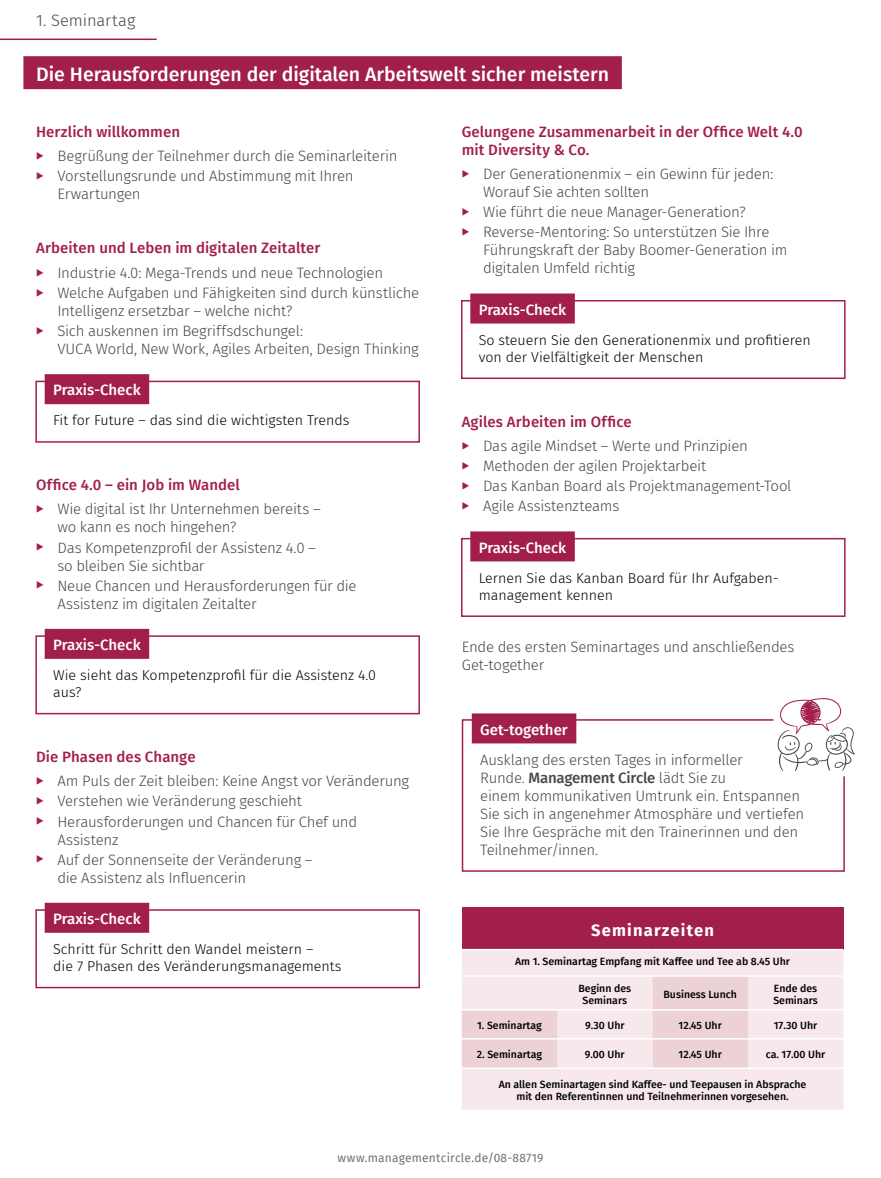
<style>
.page{position:relative;width:881px;height:1178px;background:#fff}
.page>*{position:absolute;margin:0;border:0;box-sizing:border-box;transform-origin:0 0}
.t1{font:500 19.5px "Fira Sans";color:#fff}
.t2{font:700 16.5px "Fira Sans";letter-spacing:.075em;color:#fff}
.t3{font:300 16.5px "Fira Sans";letter-spacing:-.005em;color:#484847}
.t4{font:300 15px/18px "Fira Sans";letter-spacing:-.02em;color:#484847}
.t5{font:500 15px/18px "Fira Sans";letter-spacing:.005em;color:#a21f4c}
.t6{font:500 15px "Fira Sans";color:#fff}
.t7{font:300 14.25px/17.1px "Fira Sans";color:#000}
.t8{font:12px "Fira Sans";letter-spacing:.015em;color:#737373}
.t9{font:500 10.5px/12px "Fira Sans";color:#000;text-align:center}
.s1{font-weight:500}
</style>
<div class="page">
<div style="left:471px;top:713px;width:105px;height:30px;background:#a21f4c"></div>
<div style="left:461px;top:719px;width:383px;height:153px;border:2px solid #a21f4c"></div>
<div style="left:461px;top:300px;width:384px;height:79px;border:2px solid #a21f4c"></div>
<div style="left:470px;top:293px;width:104px;height:30px;background:#a21f4c"></div>
<div style="left:461px;top:538px;width:384px;height:79px;border:2px solid #a21f4c"></div>
<div style="left:470px;top:531px;width:104px;height:30px;background:#a21f4c"></div>
<div style="left:35px;top:381px;width:385px;height:62px;border:2px solid #a21f4c"></div>
<div style="left:45px;top:374px;width:104px;height:30px;background:#a21f4c"></div>
<div style="left:35px;top:635px;width:385px;height:79px;border:2px solid #a21f4c"></div>
<div style="left:45px;top:629px;width:104px;height:30px;background:#a21f4c"></div>
<div style="left:35px;top:909px;width:385px;height:79px;border:2px solid #a21f4c"></div>
<div style="left:45px;top:903px;width:104px;height:30px;background:#a21f4c"></div>
<div style="left:23px;top:56px;width:598px;height:33px;background:#a21f4c"></div>
<div style="left:461px;top:907px;width:382px;height:42px;background:#a21f4c"></div>
<div style="left:462px;top:950px;width:381px;height:159px;background:#f6e8eb"></div>
<svg style="left:461px;top:977px;width:286px;height:90px;background:#f0dce0"></svg>
<hr style="left:461px;top:975px;width:96px;height:2px;background:#fff">
<hr style="left:557px;top:975px;width:95px;height:2px;background:#fff">
<hr style="left:652px;top:975px;width:95px;height:2px;background:#fff">
<hr style="left:747px;top:975px;width:96px;height:2px;background:#fff">
<hr style="left:461px;top:1009px;width:96px;height:1px;background:#fff">
<hr style="left:557px;top:1009px;width:95px;height:1px;background:#fff">
<hr style="left:652px;top:1009px;width:95px;height:1px;background:#fff">
<hr style="left:747px;top:1009px;width:96px;height:1px;background:#fff">
<hr style="left:461px;top:1038px;width:96px;height:1px;background:#fff">
<hr style="left:557px;top:1038px;width:95px;height:1px;background:#fff">
<hr style="left:652px;top:1038px;width:95px;height:1px;background:#fff">
<hr style="left:747px;top:1038px;width:96px;height:1px;background:#fff">
<hr style="left:461px;top:1067px;width:96px;height:2px;background:#fff">
<hr style="left:557px;top:1067px;width:95px;height:2px;background:#fff">
<hr style="left:652px;top:1067px;width:95px;height:2px;background:#fff">
<hr style="left:747px;top:1067px;width:96px;height:2px;background:#fff">
<hr style="left:0;top:39px;width:157px;height:1px;background:#a21f4c">
<div style="left:772px;top:692px;width:45px;height:44px;background:#fff;border-radius:50%"></div>
<div style="left:811px;top:735px;width:45px;height:43px;background:#fff;border-radius:50%"></div>
<svg style="left:777px;top:698px;width:77px;height:73px"></svg>
<p class="t3" style="left:36px;top:8px;width:101px">1. Seminartag</p>
<h1 class="t1" style="left:36px;top:58px;width:574px">Die Herausforderungen der digitalen Arbeitswelt sicher meistern</h1>
<p class="t5" style="left:36px;top:122px;width:145px">Herzlich willkommen</p>
<p class="t4" style="left:57px;top:146px;width:341px;line-height:20.1px">Begrüßung der Teilnehmer durch die Seminarleiterin<br>Vorstellungsrunde und Abstimmung mit Ihren</p>
<p class="t4" style="left:57px;top:185px;width:85px">Erwartungen</p>
<p class="t5" style="left:36px;top:238px;width:285px">Arbeiten und Leben im digitalen Zeitalter</p>
<p class="t4" style="left:57px;top:262px;width:363px;line-height:20.1px">Industrie 4.0: Mega-Trends und neue Technologien<br>Welche Aufgaben und Fähigkeiten sind durch künstliche</p>
<p class="t4" style="left:57px;top:301px;width:247px;line-height:20.1px">Intelligenz ersetzbar – welche nicht?<br>Sich auskennen im Begriffsdschungel:</p>
<p class="t4" style="left:57px;top:340px;width:362px">VUCA World, New Work, Agiles Arbeiten, Design Thinking</p>
<p class="t6" style="left:53px;top:378px;width:89px">Praxis-Check</p>
<p class="t7" style="left:53px;top:412px;width:297px">Fit for Future – das sind die wichtigsten Trends</p>
<p class="t5" style="left:36px;top:475px;width:205px">Office 4.0 – ein Job im Wandel</p>
<p class="t4" style="left:57px;top:500px;width:265px">Wie digital ist Ihr Unternehmen bereits – wo kann es noch hingehen?</p>
<p class="t4" style="left:57px;top:538px;width:260px">Das Kompetenzprofil der Assistenz 4.0 – so bleiben Sie sichtbar</p>
<p class="t4" style="left:57px;top:576px;width:300px">Neue Chancen und Herausforderungen für die<br>Assistenz im digitalen Zeitalter</p>
<p class="t6" style="left:53px;top:633px;width:89px">Praxis-Check</p>
<p class="t7" style="left:53px;top:666px;width:324px">Wie sieht das Kompetenzprofil für die Assistenz 4.0 aus?</p>
<p class="t5" style="left:36px;top:747px;width:161px">Die Phasen des Change</p>
<p class="t4" style="left:57px;top:771px;width:353px;line-height:20.1px">Am Puls der Zeit bleiben: Keine Angst vor Veränderung<br>Verstehen wie Veränderung geschieht<br>Herausforderungen und Chancen für Chef und</p>
<p class="t4" style="left:57px;top:829px;width:256px;line-height:20.1px">Assistenz<br>Auf der Sonnenseite der Veränderung –</p>
<p class="t4" style="left:57px;top:868px;width:190px">die Assistenz als Influencerin</p>
<p class="t6" style="left:53px;top:907px;width:89px">Praxis-Check</p>
<p class="t7" style="left:53px;top:940px;width:289px">Schritt für Schritt den Wandel meistern –<br>die 7 Phasen des Veränderungsmanagements</p>
<p class="t5" style="left:461px;top:122px;width:342px">Gelungene Zusammenarbeit in der Office Welt 4.0 mit Diversity &amp; Co.</p>
<p class="t4" style="left:483px;top:165px;width:291px">Der Generationenmix – ein Gewinn für jeden:<br>Worauf Sie achten sollten</p>
<p class="t4" style="left:483px;top:202px;width:288px;line-height:20.1px">Wie führt die neue Manager-Generation?<br>Reverse-Mentoring: So unterstützen Sie Ihre</p>
<p class="t4" style="left:483px;top:241px;width:306px">Führungskraft der Baby Boomer-Generation im digitalen Umfeld richtig</p>
<p class="t6" style="left:478px;top:297px;width:89px">Praxis-Check</p>
<p class="t7" style="left:478px;top:331px;width:333px">So steuern Sie den Generationenmix und profitieren von der Vielfältigkeit der Menschen</p>
<p class="t5" style="left:461px;top:411px;width:171px">Agiles Arbeiten im Office</p>
<p class="t4" style="left:483px;top:435px;width:310px;line-height:20.1px">Das agile Mindset – Werte und Prinzipien Methoden der agilen Projektarbeit<br>Das Kanban Board als Projektmanagement-Tool Agile Assistenzteams</p>
<p class="t6" style="left:478px;top:535px;width:89px">Praxis-Check</p>
<p class="t7" style="left:478px;top:569px;width:301px">Lernen Sie das Kanban Board für Ihr Aufgaben&shy;management kennen</p>
<p class="t4" style="left:461px;top:637px;width:334px">Ende des ersten Seminartages und anschließendes<br>Get-together</p>
<p class="t6" style="left:480px;top:717px;width:89px">Get-together</p>
<p class="t4" style="left:480px;top:751px;width:325px">Ausklang des ersten Tages in informeller<br>Runde. <span class="s1">Management Circle</span> lädt Sie zu<br>einem kommunikativen Umtrunk ein. Entspannen Sie sich in angenehmer Atmosphäre und vertiefen Sie Ihre Gespräche mit den Trainerinnen und den Teilnehmer/innen.</p>
<p class="t2" style="left:590px;top:916px;width:124px">Seminarzeiten</p>
<p class="t9" style="left:515px;top:955px;width:276px">Am 1. Seminartag Empfang mit Kaffee und Tee ab 8.45 Uhr</p>
<p class="t9" style="left:578px;top:981px;width:54px">Beginn des<br>Seminars</p>
<p class="t9" style="left:663px;top:987px;width:75px">Business Lunch</p>
<p class="t9" style="left:773px;top:981px;width:46px;text-align:left">Ende des<br>Seminars</p>
<p class="t9" style="left:477px;top:1019px;width:66px">1. Seminartag</p>
<p class="t9" style="left:585px;top:1019px;width:41px">9.30 Uhr</p>
<p class="t9" style="left:678px;top:1019px;width:45px">12.45 Uhr</p>
<p class="t9" style="left:773px;top:1019px;width:45px">17.30 Uhr</p>
<p class="t9" style="left:476px;top:1048px;width:67px">2. Seminartag</p>
<p class="t9" style="left:584px;top:1048px;width:41px">9.00 Uhr</p>
<p class="t9" style="left:678px;top:1048px;width:45px">12.45 Uhr</p>
<p class="t9" style="left:765px;top:1048px;width:61px">ca. 17.00 Uhr</p>
<p class="t9" style="left:498px;top:1077px;width:309px">An allen Seminartagen sind Kaffee- und Teepausen in Absprache mit den Referentinnen und Teilnehmerinnen vorgesehen.</p>
<p class="t8" style="left:337px;top:1149px;width:207px">www.managementcircle.de/08-88719</p>
</div>
